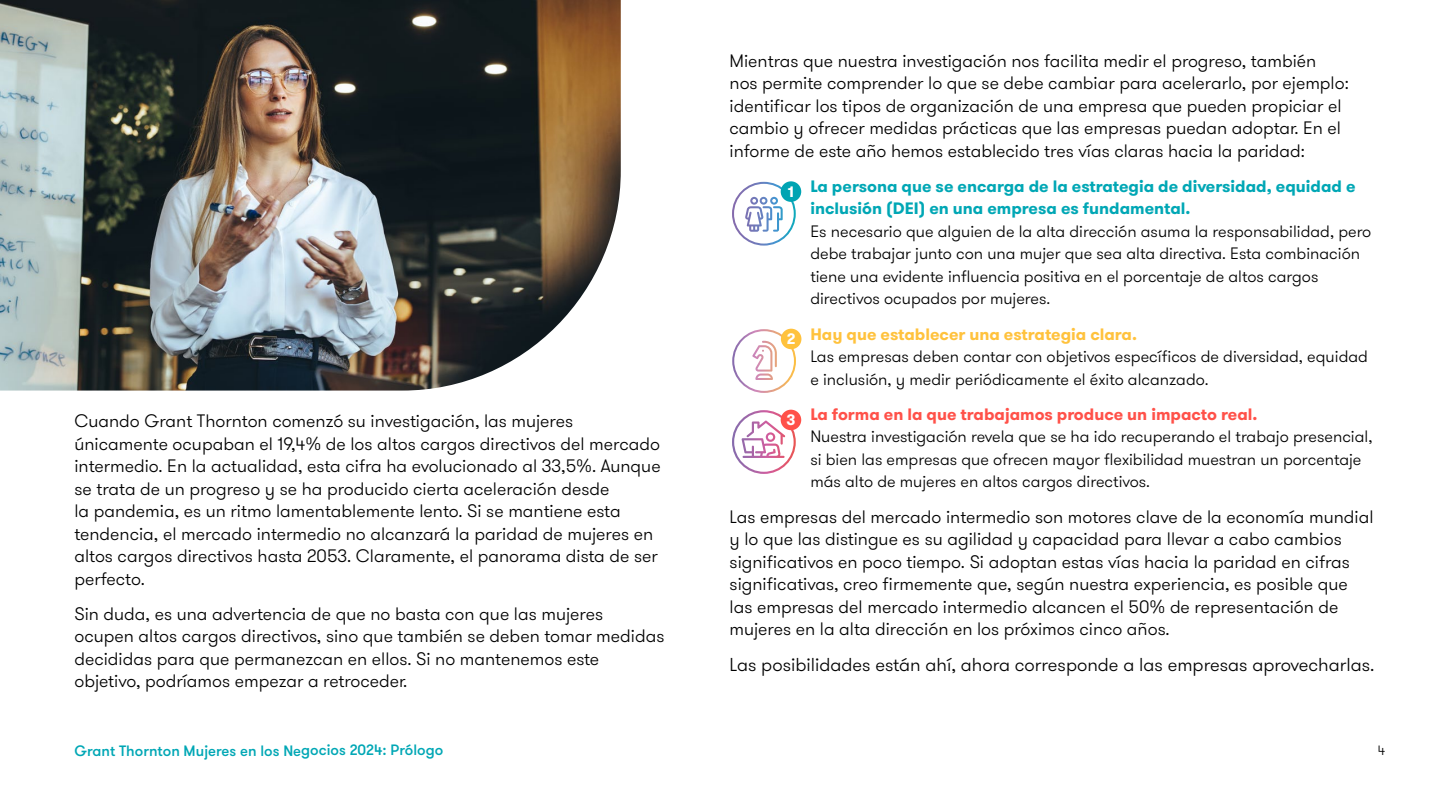
<style>
.page{position:relative;width:1440px;height:810px;background:#fff}
.page>*{position:absolute;margin:0;border:0;box-sizing:border-box;transform-origin:0 0}
.t1{font:300 18.67px "GT Walsheim Pro";color:#000}
.t2{font:300 18px/22.5px "GT Walsheim Pro";color:#000}
.t3{font:300 16.5px/22.5px "GT Walsheim Pro";color:#000}
.t4{font:700 16.5px/22.5px "GT Walsheim Pro";color:#00a7b5}
.t5{font:700 16.5px "GT Walsheim Pro";color:#ff5149}
.t6{font:700 16.5px "GT Walsheim Pro";color:#ffc23d}
.t7{font:700 15.08px "GT Walsheim Pro";color:#fff}
.t8{font:500 15px "GT Walsheim Pro";letter-spacing:-.005em;color:#00a7b5}
.t9{font:300 13.5px "GT Walsheim Pro";color:#000}
</style>
<div class="page">
<svg style="left:732px;top:329px;width:64px;height:64px"></svg>
<svg style="left:732px;top:182px;width:64px;height:64px"></svg>
<svg style="left:732px;top:410px;width:64px;height:64px"></svg>
<div style="left:781px;top:329px;width:20px;height:20px;background:#ffc23d;border-radius:50%"></div>
<div style="left:781px;top:181px;width:20px;height:21px;background:#00a4b3;border-radius:50%"></div>
<div style="left:781px;top:410px;width:20px;height:20px;background:#ff5149;border-radius:50%"></div>
<img style="left:0;top:0;width:621px;height:391px">
<p class="t2" style="left:74px;top:410px;width:588px">Cuando Grant Thornton comenzó su investigación, las mujeres únicamente ocupaban el 19,4% de los altos cargos directivos del mercado intermedio. En la actualidad, esta cifra ha evolucionado al 33,5%. Aunque se trata de un progreso y se ha producido cierta aceleración desde<br>la pandemia, es un ritmo lamentablemente lento. Si se mantiene esta tendencia, el mercado intermedio no alcanzará la paridad de mujeres en altos cargos directivos hasta 2053. Claramente, el panorama dista de ser perfecto.</p>
<p class="t2" style="left:74px;top:603px;width:592px">Sin duda, es una advertencia de que no basta con que las mujeres ocupen altos cargos directivos, sino que también se deben tomar medidas decididas para que permanezcan en ellos. Si no mantenemos este objetivo, podríamos empezar a retroceder.</p>
<p class="t8" style="left:74px;top:741px;width:370px">Grant Thornton Mujeres en los Negocios 2024: Prólogo</p>
<p class="t2" style="left:730px;top:50px;width:621px">Mientras que nuestra investigación nos facilita medir el progreso, también nos permite comprender lo que se debe cambiar para acelerarlo, por ejemplo: identificar los tipos de organización de una empresa que pueden propiciar el cambio y ofrecer medidas prácticas que las empresas puedan adoptar. En el informe de este año hemos establecido tres vías claras hacia la paridad:</p>
<p class="t4" style="left:810px;top:175px;width:547px">La persona que se encarga de la estrategia de diversidad, equidad e inclusión (DEI) en una empresa es fundamental.</p>
<p class="t3" style="left:810px;top:220px;width:562px">Es necesario que alguien de la alta dirección asuma la responsabilidad, pero debe trabajar junto con una mujer que sea alta directiva. Esta combinación tiene una evidente influencia positiva en el porcentaje de altos cargos directivos ocupados por mujeres.</p>
<p class="t6" style="left:810px;top:323px;width:328px">Hay que establecer una estrategia clara.</p>
<p class="t3" style="left:810px;top:346px;width:559px">Las empresas deben contar con objetivos específicos de diversidad, equidad e inclusión, y medir periódicamente el éxito alcanzado.</p>
<p class="t5" style="left:810px;top:403px;width:449px">La forma en la que trabajamos produce un impacto real.</p>
<p class="t3" style="left:810px;top:426px;width:564px">Nuestra investigación revela que se ha ido recuperando el trabajo presencial, si bien las empresas que ofrecen mayor flexibilidad muestran un porcentaje más alto de mujeres en altos cargos directivos.</p>
<p class="t2" style="left:730px;top:506px;width:646px">Las empresas del mercado intermedio son motores clave de la economía mundial y lo que las distingue es su agilidad y capacidad para llevar a cabo cambios significativos en poco tiempo. Si adoptan estas vías hacia la paridad en cifras significativas, creo firmemente que, según nuestra experiencia, es posible que las empresas del mercado intermedio alcancen el 50% de representación de mujeres en la alta dirección en los próximos cinco años.</p>
<p class="t1" style="left:730px;top:653px;width:646px">Las posibilidades están ahí, ahora corresponde a las empresas aprovecharlas.</p>
<p class="t7" style="left:788px;top:181px;width:8px">1</p>
<p class="t7" style="left:787px;top:329px;width:10px">2</p>
<p class="t7" style="left:786px;top:410px;width:11px">3</p>
<p class="t9" style="left:1378px;top:741px;width:9px">4</p>
</div>
